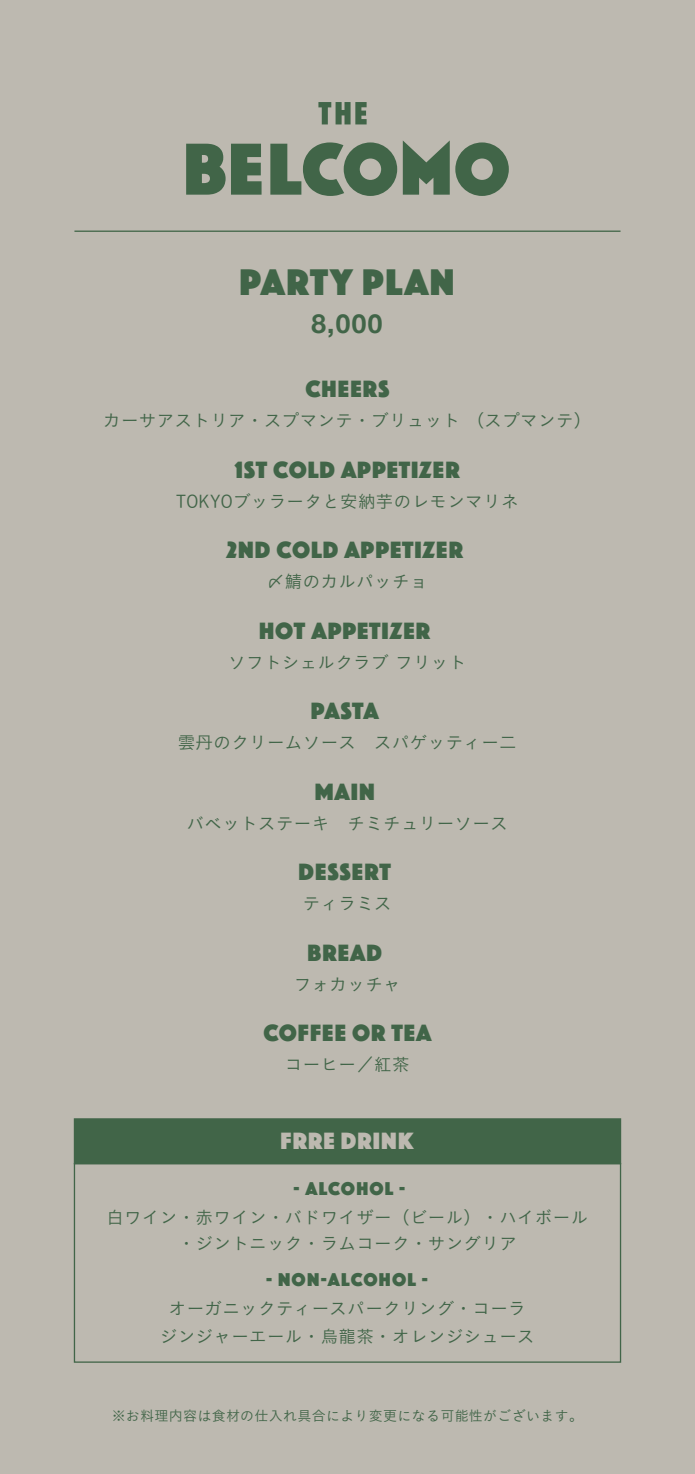
<style>
.page{position:relative;width:695px;height:1474px;background:#fff}
.page>*{position:absolute;margin:0;border:0;box-sizing:border-box;transform-origin:0 0}
.t1{font:38.5px "Phosphate Solid";letter-spacing:.035em;color:#416548}
.t2{font:700 26.25px "Helvetica Neue";color:#416548}
.t3{font:24.5px "Phosphate Solid";letter-spacing:.035em;color:#416548}
.t4{font:24.5px "Phosphate Solid";letter-spacing:.045em;color:#bdb9b0}
.t5{font:19.25px "Phosphate Solid";letter-spacing:.065em;color:#416548}
.t6{font:17.5px/26.2px "Koburina Go W3";letter-spacing:.02em;color:#416548;text-align:center}
.t7{font:14px "Koburina Go W3";letter-spacing:.02em;color:#416548}
</style>
<div class="page">
<div style="left:0;top:0;width:694px;height:1473px;background:#bdb9b0"></div>
<svg style="left:455px;top:142px;width:53px;height:54px"></svg>
<svg style="left:186px;top:144px;width:39px;height:51px;background:#527056"></svg>
<svg style="left:231px;top:144px;width:30px;height:51px;background:#4e6e53"></svg>
<svg style="left:403px;top:141px;width:46px;height:54px"></svg>
<svg style="left:270px;top:142px;width:127px;height:54px"></svg>
<svg style="left:318px;top:102px;width:48px;height:22px"></svg>
<hr style="left:74px;top:230px;width:546px;height:2px;background:#416548">
<div style="left:74px;top:1118px;width:547px;height:46px;background:#416548;border:1px solid #416548"></div>
<h1 class="t1" style="left:239px;top:255px;width:216px">PARTY PLAN</h1>
<h2 class="t2" style="left:311px;top:303px;width:72px">8,000</h2>
<h3 class="t3" style="left:305px;top:371px;width:85px">CHEERS</h3>
<p class="t6" style="left:103px;top:407px;width:489px">カーサアストリア・スプマンテ・ブリュット （スプマンテ）</p>
<h3 class="t3" style="left:235px;top:452px;width:226px">1ST COLD APPETIZER</h3>
<p class="t6" style="left:176px;top:488px;width:344px">TOKYOブッラータと安納芋のレモンマリネ</p>
<h3 class="t3" style="left:226px;top:532px;width:238px">2ND COLD APPETIZER</h3>
<p class="t6" style="left:267px;top:568px;width:162px">〆鯖のカルパッチョ</p>
<h3 class="t3" style="left:259px;top:613px;width:172px">HOT APPETIZER</h3>
<p class="t6" style="left:228px;top:649px;width:239px">ソフトシェルクラブ フリット</p>
<h3 class="t3" style="left:310px;top:693px;width:70px">PASTA</h3>
<p class="t6" style="left:178px;top:729px;width:340px">雲丹のクリームソース　スパゲッティー二</p>
<h3 class="t3" style="left:314px;top:774px;width:62px">MAIN</h3>
<p class="t6" style="left:187px;top:810px;width:322px">バベットステーキ　チミチュリーソース</p>
<h3 class="t3" style="left:298px;top:854px;width:94px">DESSERT</h3>
<p class="t6" style="left:303px;top:890px;width:90px">ティラミス</p>
<h3 class="t3" style="left:307px;top:935px;width:76px">BREAD</h3>
<p class="t6" style="left:294px;top:971px;width:108px">フォカッチャ</p>
<h3 class="t3" style="left:263px;top:1015px;width:169px">COFFEE OR TEA</h3>
<p class="t6" style="left:285px;top:1051px;width:126px">コーヒー／紅茶</p>
<h3 class="t4" style="left:280px;top:1123px;width:134px">FRRE DRINK</h3>
<p class="t5" style="left:293px;top:1174px;width:113px">- ALCOHOL -</p>
<p class="t6" style="left:106px;top:1203px;width:483px">白ワイン・赤ワイン・バドワイザー（ビール）・ハイボール・ジントニック・ラムコーク・サングリア</p>
<p class="t5" style="left:266px;top:1265px;width:163px">- NON-ALCOHOL -</p>
<p class="t6" style="left:160px;top:1293px;width:376px;line-height:28px">オーガニックティースパークリング・コーラジンジャーエール・烏龍茶・オレンジシュース</p>
<p class="t7" style="left:112px;top:1406px;width:472px">※お料理内容は食材の仕入れ具合により変更になる可能性がございます。</p>
</div>
